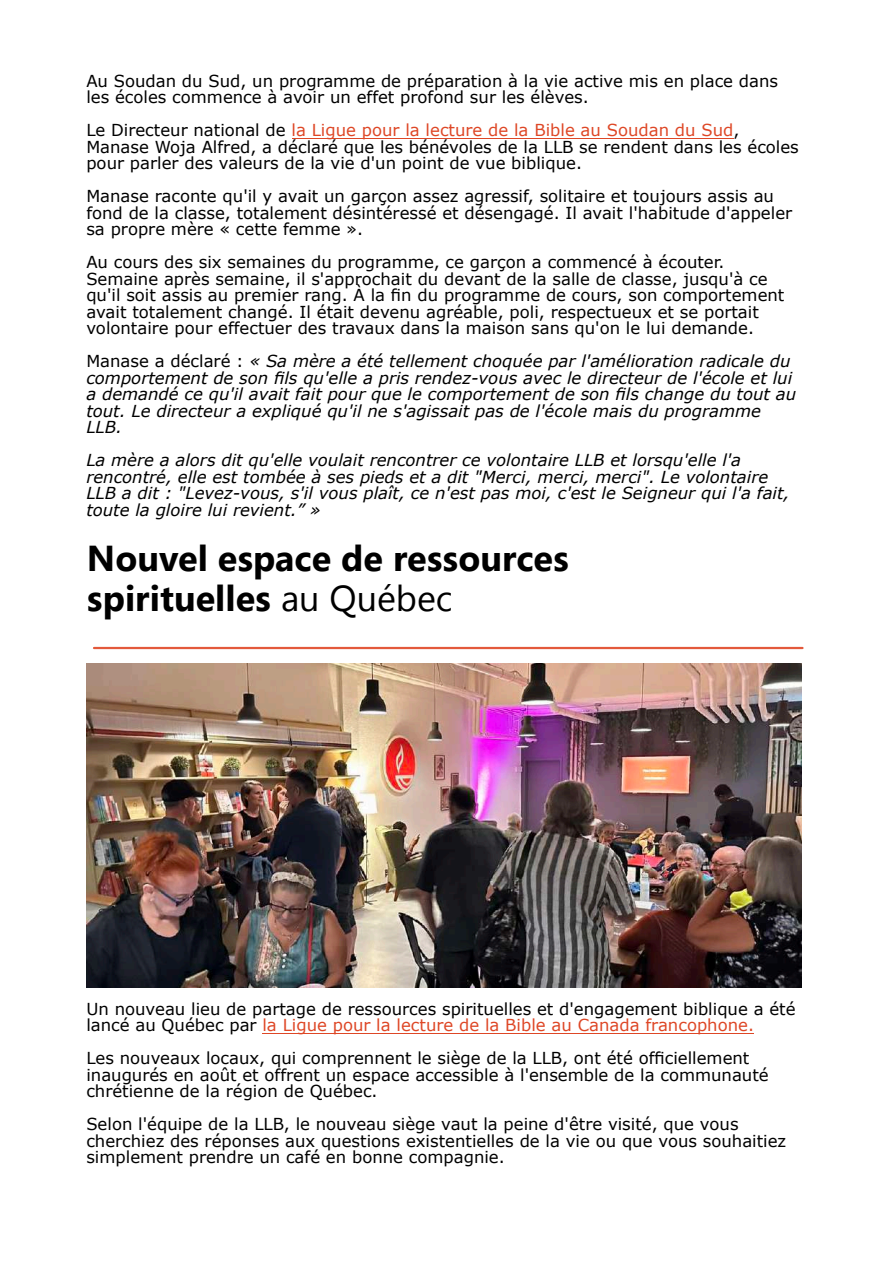
<style>
.page{position:relative;width:893px;height:1263px;background:#fff}
.page>*{position:absolute;margin:0;border:0;box-sizing:border-box;transform-origin:0 0}
.t1{font:700 36px/40.5px "Segoe UI";color:#000}
.t2{font:16.5px/16.5px "Verdana";color:#000}
.t3{font:italic 16.5px/16.5px "Verdana";color:#000}
.s1{color:#de4726}
.s2{font-style:normal}
.s3{font-weight:400}
</style>
<div class="page">
<hr style="left:291px;top:138px;width:442px;height:1px;background:#de4726">
<hr style="left:94px;top:647px;width:708px;height:2px;background:#e3593b">
<hr style="left:262px;top:1033px;width:492px;height:1px;background:#de4726">
<img style="left:86px;top:664px;width:716px;height:323px">
<p class="t2" style="left:86px;top:74px;width:693px">Au Soudan du Sud, un programme de préparation à la vie active mis en place dans les écoles commence à avoir un effet profond sur les élèves.</p>
<p class="t2" style="left:86px;top:123px;width:714px">Le Directeur national de <span class="s1">la Ligue pour la lecture de la Bible au Soudan du Sud</span>,<br>Manase Woja Alfred, a déclaré que les bénévoles de la LLB se rendent dans les écoles pour parler des valeurs de la vie d'un point de vue biblique.</p>
<p class="t2" style="left:86px;top:189px;width:707px">Manase raconte qu'il y avait un garçon assez agressif, solitaire et toujours assis au fond de la classe, totalement désintéressé et désengagé. Il avait l'habitude d'appeler sa propre mère « cette femme ».</p>
<p class="t2" style="left:86px;top:255px;width:700px">Au cours des six semaines du programme, ce garçon a commencé à écouter.<br>Semaine après semaine, il s'approchait du devant de la salle de classe, jusqu'à ce qu'il soit assis au premier rang. À la fin du programme de cours, son comportement avait totalement changé. Il était devenu agréable, poli, respectueux et se portait volontaire pour effectuer des travaux dans la maison sans qu'on le lui demande.</p>
<p class="t3" style="left:86px;top:354px;width:711px"><span class="s2">Manase a déclaré :</span> « Sa mère a été tellement choquée par l'amélioration radicale du comportement de son fils qu'elle a pris rendez-vous avec le directeur de l'école et lui a demandé ce qu'il avait fait pour que le comportement de son fils change du tout au tout. Le directeur a expliqué qu'il ne s'agissait pas de l'école mais du programme LLB.</p>
<p class="t3" style="left:86px;top:453px;width:705px">La mère a alors dit qu'elle voulait rencontrer ce volontaire LLB et lorsqu'elle l'a rencontré, elle est tombée à ses pieds et a dit "Merci, merci, merci". Le volontaire LLB a dit : "Levez-vous, s'il vous plaît, ce n'est pas moi, c'est le Seigneur qui l'a fait, toute la gloire lui revient.” »</p>
<h1 class="t1" style="left:87px;top:541px;width:483px">Nouvel espace de ressources spirituelles <span class="s3">au Québec</span></h1>
<p class="t2" style="left:86px;top:1002px;width:711px">Un nouveau lieu de partage de ressources spirituelles et d'engagement biblique a été lancé au Québec par <span class="s1">la Ligue pour la lecture de la Bible au Canada francophone.</span></p>
<p class="t2" style="left:86px;top:1051px;width:684px">Les nouveaux locaux, qui comprennent le siège de la LLB, ont été officiellement inaugurés en août et offrent un espace accessible à l'ensemble de la communauté chrétienne de la région de Québec.</p>
<p class="t2" style="left:86px;top:1117px;width:701px">Selon l'équipe de la LLB, le nouveau siège vaut la peine d'être visité, que vous cherchiez des réponses aux questions existentielles de la vie ou que vous souhaitiez simplement prendre un café en bonne compagnie.</p>
</div>
